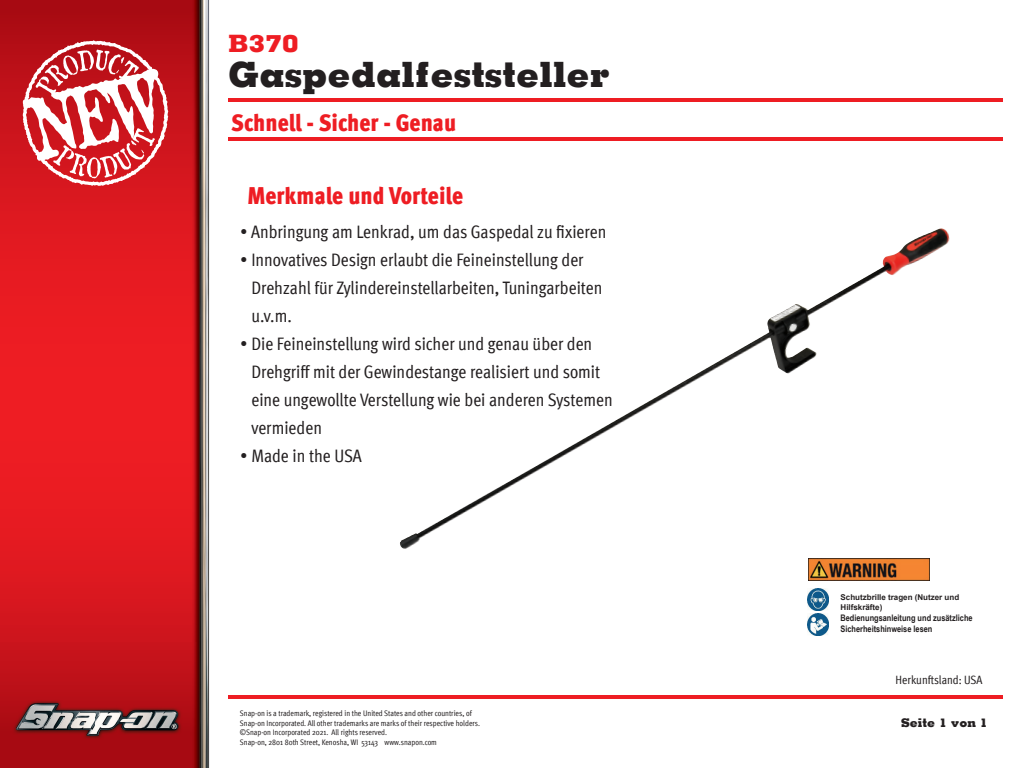
<style>
.page{position:relative;width:1024px;height:768px;background:#fff}
.page>*{position:absolute;margin:0;border:0;box-sizing:border-box;transform-origin:0 0}
.t1{font:800 35px "Memphis LT";color:#231f20}
.t2{font:24px "Meta Cond Black LF";color:#ee1d23}
.t3{font:800 24px "Memphis LT";color:#ee1d23}
.t4{font:18px/28px "Meta Cond Book LF";color:#231f20}
.t5{font:12px "Meta Cond Book LF";letter-spacing:-.005em;color:#231f20}
.t6{font:800 12px "Memphis LT";color:#231f20}
.t7{font:700 9px/10.8px "Arial Narrow";color:#231f20}
.t8{font:8px/9.6px "Meta Cond";color:#231f20}
.t9{font:700 8px/9.6px "Arial";color:#231f20}
</style>
<div class="page">
<svg style="left:0;top:0;width:192px;height:643px;background:#de191f"></svg>
<svg style="left:21px;top:39px;width:149px;height:149px"></svg>
<img style="left:0;top:643px;width:192px;height:125px">
<img style="left:192px;top:0;width:5px;height:768px">
<img style="left:197px;top:0;width:13px;height:768px">
<img style="left:194px;top:643px;width:3px;height:125px">
<hr style="left:228px;top:695px;width:775px;height:4px;background:#ee1d23">
<hr style="left:228px;top:137px;width:775px;height:4px;background:#ee1d23">
<hr style="left:228px;top:98px;width:775px;height:4px;background:#ee1d23">
<img style="left:880px;top:229px;width:58px;height:40px">
<img style="left:807px;top:614px;width:22px;height:21px">
<img style="left:807px;top:589px;width:22px;height:21px">
<img style="left:808px;top:558px;width:122px;height:23px">
<h2 class="t3" style="left:228px;top:28px;width:72px">B370</h2>
<h1 class="t1" style="left:228px;top:52px;width:383px">Gaspedalfeststeller</h1>
<h2 class="t2" style="left:231px;top:109px;width:227px">Schnell - Sicher - Genau</h2>
<h2 class="t2" style="left:248px;top:181px;width:217px">Merkmale und Vorteile</h2>
<p class="t4" style="left:240px;top:218px;width:368px">• Anbringung am Lenkrad, um das Gaspedal zu fixieren</p>
<p class="t4" style="left:251px;top:246px;width:353px;text-indent:-11px">• Innovatives Design erlaubt die Feineinstellung der<br>Drehzahl für Zylindereinstellarbeiten, Tuningarbeiten u.v.m.</p>
<p class="t4" style="left:251px;top:330px;width:363px;text-indent:-11px">• Die Feineinstellung wird sicher und genau über den Drehgriff mit der Gewindestange realisiert und somit eine ungewollte Verstellung wie bei anderen Systemen vermieden</p>
<p class="t4" style="left:240px;top:442px;width:123px">• Made in the USA</p>
<p class="t8" style="left:240px;top:708px;width:242px">Snap-on is a trademark, registered in the United States and other countries, of Snap-on Incorporated. All other trademarks are marks of their respective holders. ©Snap-on Incorporated 2021. All rights reserved.<br>Snap-on, 2801 80th Street, Kenosha, WI 53143 www.snapon.com</p>
<p class="t9" style="left:841px;top:593px;width:120px">Schutzbrille tragen (Nutzer und<br>Hilfskräfte)</p>
<p class="t7" style="left:841px;top:612px;width:134px">Bedienungsanleitung und zusätzliche<br>Sicherheitshinweise lesen</p>
<p class="t5" style="left:896px;top:673px;width:88px">Herkunftsland: USA</p>
<p class="t6" style="left:901px;top:715px;width:88px">Seite 1 von 1</p>
</div>
